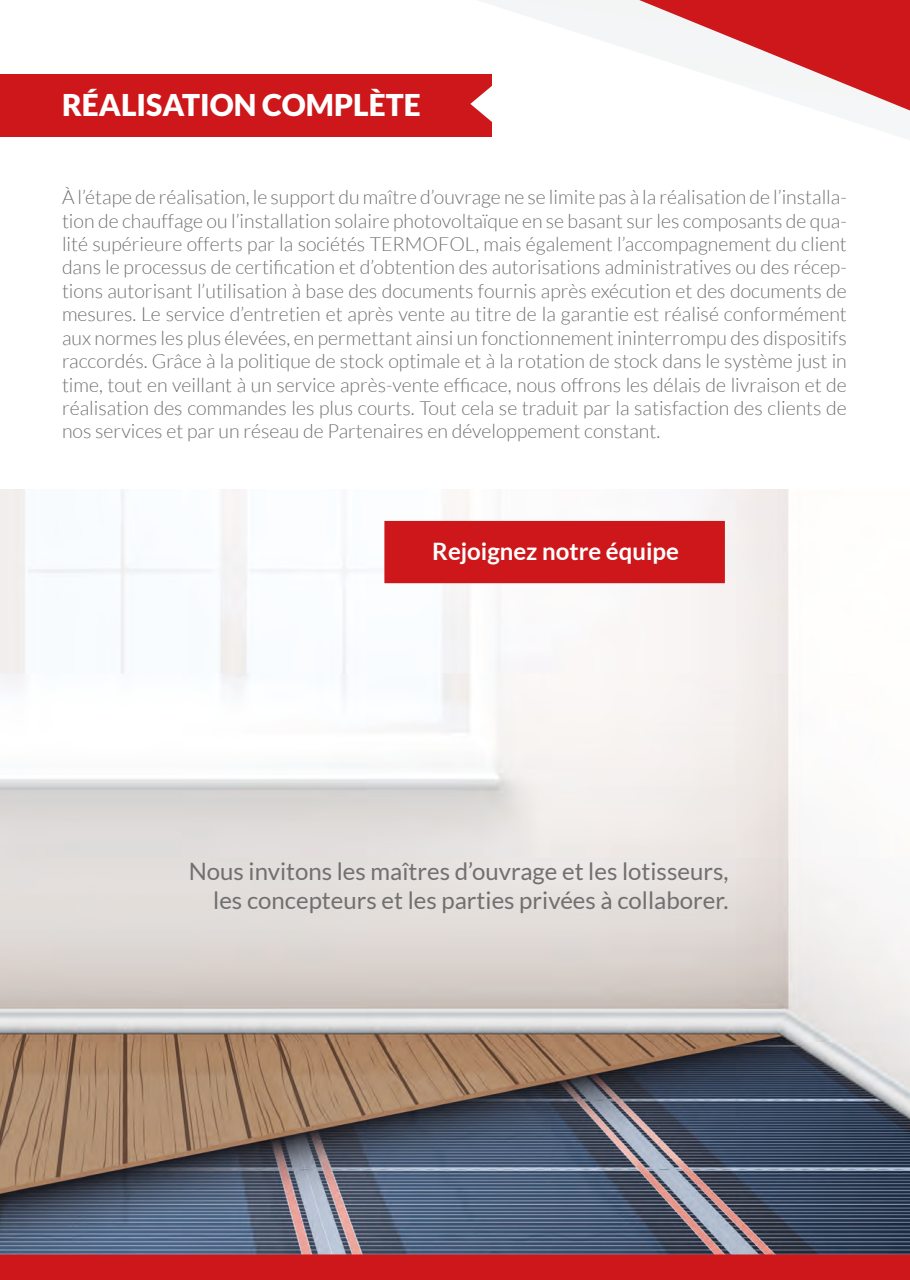
<style>
.page{position:relative;width:910px;height:1280px;background:#fff}
.page>*{position:absolute;margin:0;border:0;box-sizing:border-box;transform-origin:0 0}
.t1{font:900 30px "Lato";color:#fff}
.t2{font:24px/28.8px "Lato";color:#70706f;text-align:right}
.t3{font:700 24px "Lato";color:#fff}
.t4{font:300 19.5px/23.4px "Lato";color:#70706f;text-align:justify}
</style>
<div class="page">
<svg style="left:479px;top:0;width:431px;height:137px"></svg>
<svg style="left:639px;top:0;width:271px;height:110px"></svg>
<div style="left:0;top:74px;width:491px;height:63px;background:#cd171a"></div>
<svg style="left:470px;top:86px;width:43px;height:36px"></svg>
<img style="left:0;top:489px;width:910px;height:682px">
<div style="left:384px;top:521px;width:341px;height:62px;background:#cd171a"></div>
<svg style="left:0;top:1171px;width:910px;height:109px;background:#735162"></svg>
<h1 class="t1" style="left:62px;top:88px;width:360px">RÉALISATION COMPLÈTE</h1>
<p class="t4" style="left:62px;top:186px;width:786px">À l’étape de réalisation, le support du maître d’ouvrage ne se limite pas à la réalisation de l’installa&shy;tion de chauffage ou l’installation solaire photovoltaïque en se basant sur les composants de qua&shy;lité supérieure offerts par la sociétés TERMOFOL, mais également l’accompagnement du client dans le processus de certification et d’obtention des autorisations administratives ou des récep&shy;tions autorisant l’utilisation à base des documents fournis après exécution et des documents de mesures. Le service d’entretien et après vente au titre de la garantie est réalisé conformément aux normes les plus élevées, en permettant ainsi un fonctionnement ininterrompu des dispositifs raccordés. Grâce à la politique de stock optimale et à la rotation de stock dans le système just in time, tout en veillant à un service après-vente efficace, nous offrons les délais de livraison et de réalisation des commandes les plus courts. Tout cela se traduit par la satisfaction des clients de nos services et par un réseau de Partenaires en développement constant.</p>
<p class="t3" style="left:432px;top:537px;width:248px">Rejoignez notre équipe</p>
<p class="t2" style="left:189px;top:856px;width:541px">Nous invitons les maîtres d’ouvrage et les lotisseurs, les concepteurs et les parties privées à collaborer.</p>
</div>
